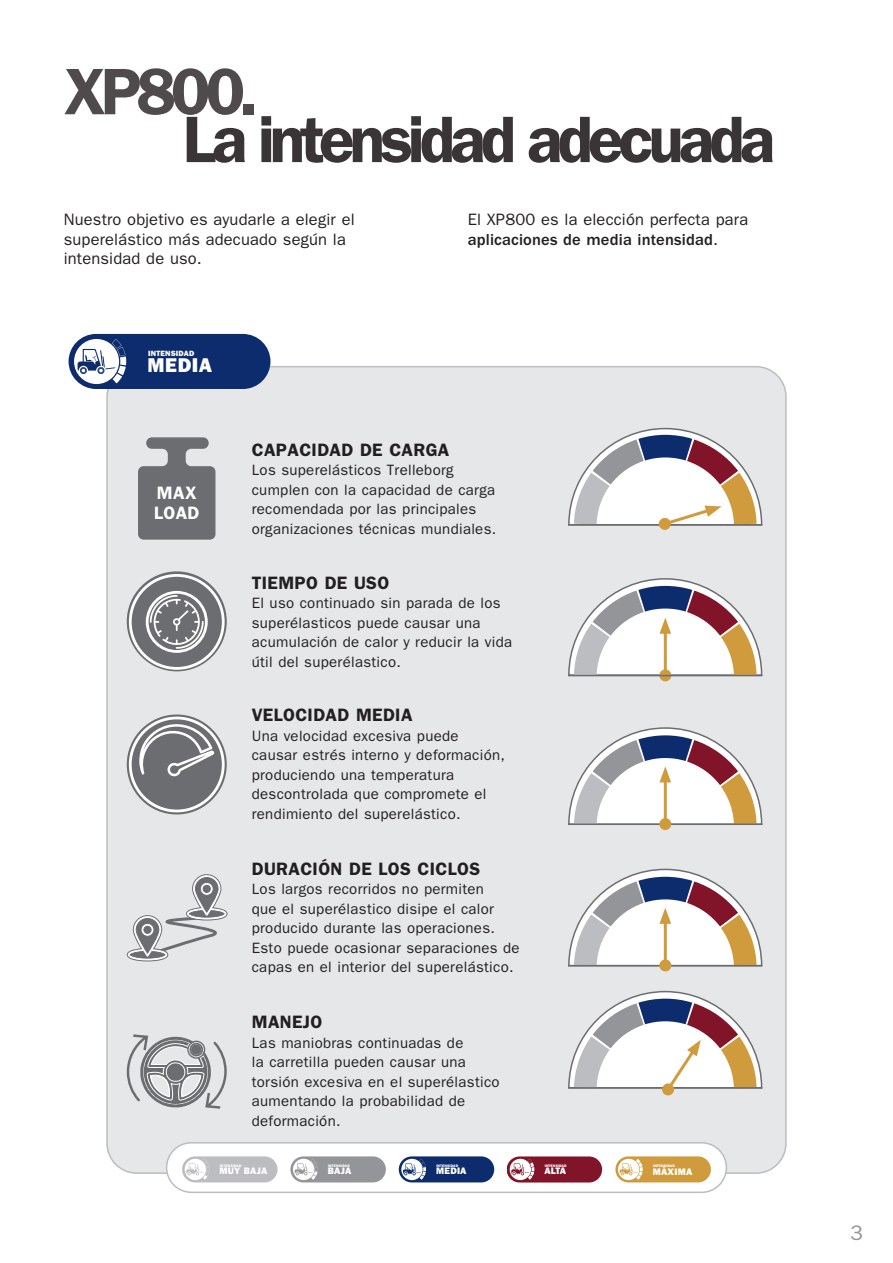
<style>
.page{position:relative;width:893px;height:1263px;background:#fff}
.page>*{position:absolute;margin:0;border:0;box-sizing:border-box;transform-origin:0 0}
.t1{font:600 66px/47.8px "ITC Franklin Gothic Std";letter-spacing:-.08em;color:#231f20}
.t2{font:21px "ITC Franklin Gothic Std";color:#939598}
.t3{font:19.95px "ITC Franklin Gothic Std Hvy";letter-spacing:.025em;color:#fff}
.t4{font:600 18px "ITC Franklin Gothic Std";letter-spacing:.02em;color:#231f20}
.t5{font:600 18px/19.5px "ITC Franklin Gothic Std";letter-spacing:.02em;color:#fff}
.t6{font:16.5px/19.5px "ITC Franklin Gothic Std";letter-spacing:.01em;color:#231f20}
.t7{font:15px/19.5px "ITC Franklin Gothic Std";letter-spacing:.02em;color:#231f20}
.t8{font:9.45px "ITC Franklin Gothic Std Hvy";letter-spacing:.025em;color:#fff}
.t9{font:7.65px "ITC Franklin Gothic Std Hvy";letter-spacing:.025em;color:#fff}
.t10{font:3.6px "ITC Franklin Gothic Std Hvy";letter-spacing:.025em;color:#fff}
.s1{font-weight:500}
</style>
<div class="page">
<div style="left:107px;top:367px;width:679px;height:806px;background:#e6e7e9;border-radius:30px"></div>
<svg style="left:129px;top:574px;width:96px;height:96px"></svg>
<svg style="left:138px;top:437px;width:77px;height:103px;background:#7f8083"></svg>
<div style="left:69px;top:334px;width:201px;height:55px;background:#0d2c6e;border-radius:28px"></div>
<svg style="left:74px;top:339px;width:45px;height:45px"></svg>
<svg style="left:78px;top:339px;width:48px;height:44px"></svg>
<svg style="left:127px;top:1034px;width:100px;height:75px"></svg>
<div style="left:191px;top:1044px;width:10px;height:11px;background:#6c6d70;border-radius:50%"></div>
<svg style="left:127px;top:874px;width:101px;height:87px"></svg>
<div style="left:659px;top:669px;width:12px;height:12px;background:#cf9b3d;border-radius:50%"></div>
<svg style="left:568px;top:578px;width:195px;height:99px"></svg>
<div style="left:659px;top:818px;width:12px;height:12px;background:#cf9b3d;border-radius:50%"></div>
<svg style="left:568px;top:727px;width:195px;height:99px"></svg>
<div style="left:659px;top:959px;width:12px;height:12px;background:#cf9b3d;border-radius:50%"></div>
<svg style="left:568px;top:868px;width:195px;height:99px"></svg>
<div style="left:662px;top:1083px;width:12px;height:12px;background:#cf9b3d;border-radius:50%"></div>
<svg style="left:568px;top:990px;width:195px;height:103px"></svg>
<svg style="left:659px;top:518px;width:12px;height:12px"></svg>
<svg style="left:568px;top:427px;width:195px;height:101px"></svg>
<svg style="left:129px;top:717px;width:96px;height:95px"></svg>
<div style="left:167px;top:1143px;width:559px;height:49px;background:#fff;border-radius:25px"></div>
<div style="left:166px;top:1142px;width:561px;height:51px;border:2px solid #bcbdc0;border-radius:25px"></div>
<hr style="left:568px;top:675px;width:194px;height:1px;background:#6c6d70">
<div style="left:399px;top:1156px;width:95px;height:26px;background:#0d2c6e;border-radius:13px"></div>
<svg style="left:401px;top:1159px;width:22px;height:21px"></svg>
<svg style="left:403px;top:1159px;width:23px;height:21px"></svg>
<div style="left:290px;top:1156px;width:96px;height:26px;background:#939598;border-radius:13px"></div>
<svg style="left:293px;top:1159px;width:21px;height:21px"></svg>
<svg style="left:295px;top:1159px;width:23px;height:21px"></svg>
<div style="left:182px;top:1156px;width:96px;height:26px;background:#bcbdc0;border-radius:13px"></div>
<div style="left:185px;top:1159px;width:21px;height:21px;background:#fff;border-radius:50%"></div>
<svg style="left:186px;top:1159px;width:23px;height:21px"></svg>
<div style="left:507px;top:1156px;width:95px;height:26px;background:#811428;border-radius:13px"></div>
<svg style="left:511px;top:1159px;width:23px;height:21px"></svg>
<div style="left:615px;top:1156px;width:96px;height:26px;background:#cf9b3d;border-radius:13px"></div>
<svg style="left:618px;top:1159px;width:21px;height:21px"></svg>
<svg style="left:620px;top:1159px;width:23px;height:21px"></svg>
<h1 class="t1" style="left:183px;top:68px;width:594px;text-indent:-119px">XP800.<br>La intensidad adecuada</h1>
<p class="t6" style="left:64px;top:210px;width:292px">Nuestro objetivo es ayudarle a elegir el superelástico más adecuado según la intensidad de uso.</p>
<p class="t6" style="left:468px;top:210px;width:282px">El XP800 es la elección perfecta para <span class="s1">aplicaciones de media intensidad</span>.</p>
<p class="t9" style="left:148px;top:349px;width:48px">INTENSIDAD</p>
<h3 class="t3" style="left:148px;top:354px;width:66px">MEDIA</h3>
<p class="t5" style="left:154px;top:483px;width:47px">MAX<br>LOAD</p>
<p class="t4" style="left:252px;top:439px;width:199px">CAPACIDAD DE CARGA</p>
<p class="t7" style="left:252px;top:460px;width:246px">Los superelásticos Trelleborg cumplen con la capacidad de carga recomendada por las principales organizaciones técnicas mundiales.</p>
<p class="t4" style="left:252px;top:572px;width:139px">TIEMPO DE USO</p>
<p class="t7" style="left:252px;top:593px;width:262px">El uso continuado sin parada de los superélasticos puede causar una acumulación de calor y reducir la vida útil del superélastico.</p>
<p class="t4" style="left:252px;top:705px;width:162px">VELOCIDAD MEDIA</p>
<p class="t7" style="left:252px;top:726px;width:255px">Una velocidad excesiva puede causar estrés interno y deformación, produciendo una temperatura descontrolada que compromete el rendimiento del superelástico.</p>
<p class="t4" style="left:252px;top:858px;width:230px">DURACIÓN DE LOS CICLOS</p>
<p class="t7" style="left:252px;top:879px;width:269px">Los largos recorridos no permiten<br>que el superélastico disipe el calor producido durante las operaciones.<br>Esto puede ocasionar separaciones de capas en el interior del superelástico.</p>
<p class="t4" style="left:252px;top:1011px;width:72px">MANEJO</p>
<p class="t7" style="left:252px;top:1033px;width:249px">Las maniobras continuadas de<br>la carretilla pueden causar una torsión excesiva en el superélastico aumentando la probabilidad de deformación.</p>
<p class="t10" style="left:220px;top:1163px;width:23px">INTENSIDAD</p>
<p class="t8" style="left:219px;top:1166px;width:49px">MUY BAJA</p>
<p class="t10" style="left:328px;top:1163px;width:23px">INTENSIDAD</p>
<p class="t8" style="left:328px;top:1166px;width:25px">BAJA</p>
<p class="t10" style="left:436px;top:1163px;width:23px">INTENSIDAD</p>
<p class="t8" style="left:436px;top:1166px;width:32px">MEDIA</p>
<p class="t10" style="left:545px;top:1163px;width:23px">INTENSIDAD</p>
<p class="t8" style="left:544px;top:1166px;width:23px">ALTA</p>
<p class="t10" style="left:653px;top:1163px;width:23px">INTENSIDAD</p>
<p class="t8" style="left:653px;top:1166px;width:41px">MÁXIMA</p>
<h2 class="t2" style="left:850px;top:1221px;width:14px">3</h2>
</div>
